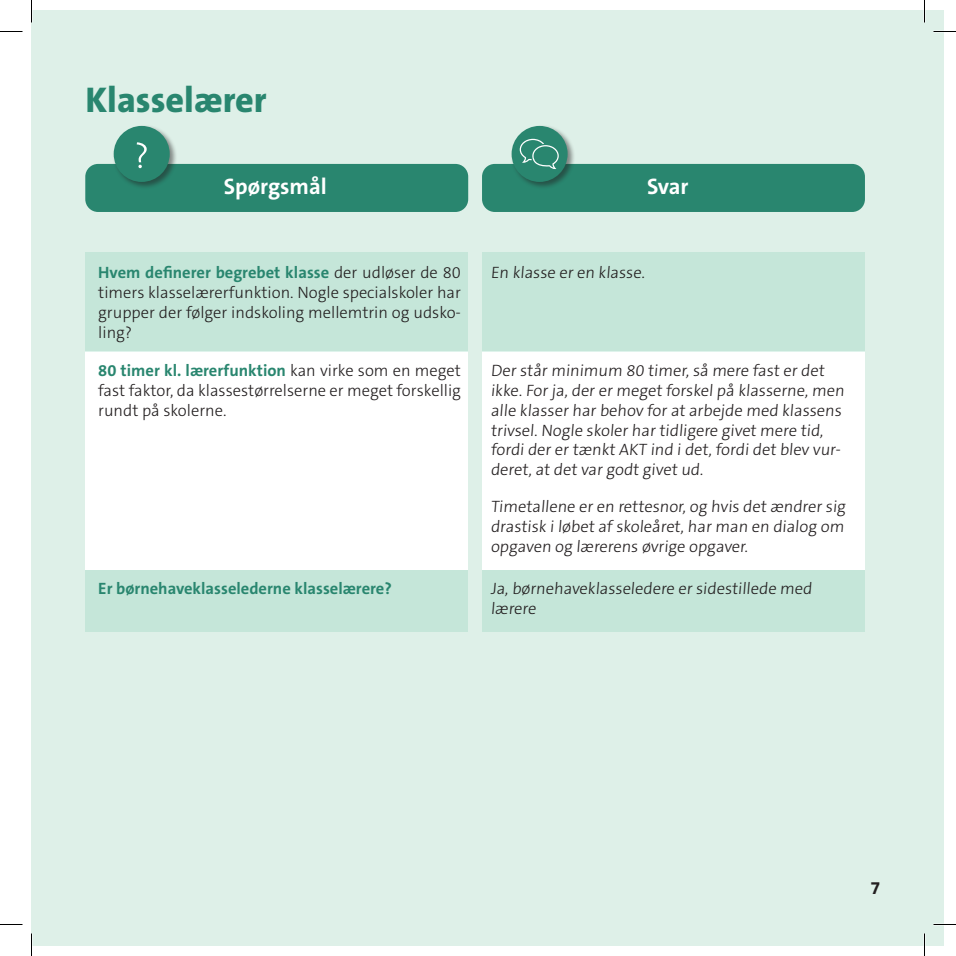
<style>
.page{position:relative;width:956px;height:956px;background:#fff}
.page>*{position:absolute;margin:0;border:0;box-sizing:border-box;transform-origin:0 0}
.t1{font:800 36px "The Sans C5";color:#29866f}
.t2{font:700 22.5px "The Sans C5";color:#fff}
.t3{font:700 18px "The Sans C5";color:#231f20}
.t4{font:300 16.5px/19.8px "The Sans C5";color:#231f20;text-align:justify}
.t5{font:300 16.5px/19.8px "The Sans C5";letter-spacing:-.02em;color:#231f20}
.t6{font:700 16.5px "The Sans C5";color:#29866f}
.s1{font-weight:700;color:#29866f}
</style>
<div class="page">
<div style="left:32px;top:10px;width:912px;height:936px;background:#def0e8"></div>
<div style="left:85px;top:164px;width:383px;height:48px;background:#29866f;border-radius:13px"></div>
<div style="left:85px;top:351px;width:383px;height:219px;background:#fff"></div>
<div style="left:482px;top:351px;width:383px;height:219px;background:#fff"></div>
<div style="left:85px;top:252px;width:383px;height:99px;background:#c5e6d9"></div>
<div style="left:482px;top:252px;width:383px;height:99px;background:#c5e6d9"></div>
<div style="left:85px;top:570px;width:383px;height:62px;background:#c5e6d9"></div>
<div style="left:482px;top:570px;width:383px;height:62px;background:#c5e6d9"></div>
<div style="left:482px;top:164px;width:383px;height:48px;background:#29866f;border-radius:13px"></div>
<div style="left:510px;top:124px;width:65px;height:66px;background:#231f20;opacity:.5"></div>
<div style="left:512px;top:126px;width:56px;height:56px;background:#29866f;border-radius:50%"></div>
<div style="left:112px;top:124px;width:65px;height:66px;background:#231f20;opacity:.5"></div>
<div style="left:114px;top:126px;width:56px;height:56px;background:#29866f;border-radius:50%"></div>
<svg style="left:520px;top:139px;width:39px;height:30px"></svg>
<svg style="left:137px;top:142px;width:10px;height:26px"></svg>
<hr style="left:933px;top:923px;width:23px;height:2px;background:#fff">
<hr style="left:923px;top:0;width:2px;height:23px;background:#fff">
<hr style="left:923px;top:933px;width:2px;height:23px;background:#fff">
<svg style="left:0;top:31px;width:22px;height:1px"></svg>
<svg style="left:933px;top:31px;width:23px;height:1px"></svg>
<svg style="left:0;top:924px;width:22px;height:1px"></svg>
<svg style="left:933px;top:924px;width:23px;height:1px"></svg>
<svg style="left:31px;top:0;width:1px;height:23px"></svg>
<svg style="left:31px;top:933px;width:1px;height:23px"></svg>
<svg style="left:924px;top:0;width:1px;height:23px"></svg>
<svg style="left:924px;top:933px;width:1px;height:23px"></svg>
<h1 class="t1" style="left:86px;top:77px;width:183px">Klasselærer</h1>
<h2 class="t2" style="left:224px;top:172px;width:104px">Spørgsmål</h2>
<h2 class="t2" style="left:647px;top:172px;width:43px">Svar</h2>
<p class="t4" style="left:98px;top:263px;width:364px"><span class="s1">Hvem definerer begrebet klasse</span> der udløser de 80 timers klasselærerfunktion. Nogle specialskoler har grupper der følger indskoling mellemtrin og udsko&shy;ling?</p>
<p class="t4" style="left:491px;top:263px;width:158px">En klasse er en klasse.</p>
<p class="t4" style="left:98px;top:361px;width:364px"><span class="s1">80 timer kl. lærerfunktion</span> kan virke som en meget fast faktor, da klassestørrelserne er meget forskellig rundt på skolerne.</p>
<p class="t5" style="left:491px;top:361px;width:357px">Der står minimum 80 timer, så mere fast er det ikke. For ja, der er meget forskel på klasserne, men alle klasser har behov for at arbejde med klassens trivsel. Nogle skoler har tidligere givet mere tid, fordi der er tænkt AKT ind i det, fordi det blev vur&shy;deret, at det var godt givet ud.</p>
<p class="t4" style="left:491px;top:497px;width:358px">Timetallene er en rettesnor, og hvis det ændrer sig drastisk i løbet af skoleåret, har man en dialog om opgaven og lærerens øvrige opgaver.</p>
<p class="t6" style="left:98px;top:578px;width:295px">Er børnehaveklasselederne klasselærere?</p>
<p class="t4" style="left:491px;top:579px;width:325px">Ja, børnehaveklasseledere er sidestillede med lærere</p>
<p class="t3" style="left:870px;top:876px;width:11px">7</p>
</div>
